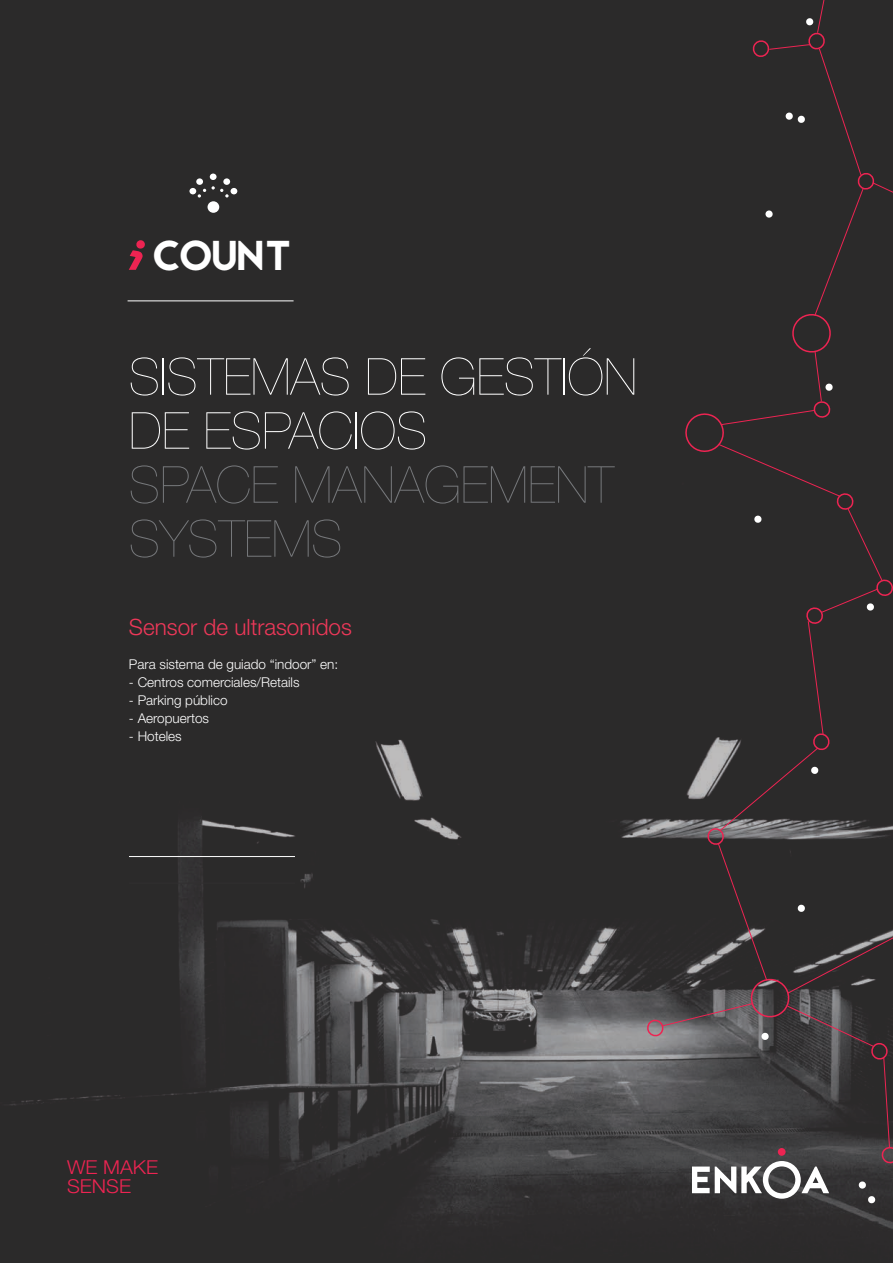
<style>
.page{position:relative;width:893px;height:1263px;background:#fff}
.page>*{position:absolute;margin:0;border:0;box-sizing:border-box;transform-origin:0 0}
.t1{font:200 51px/54px "Helvetica Neue LT Std";color:#fff}
.t2{font:200 51px/54px "Helvetica Neue LT Std";color:#76787b}
.t3{font:41.55px "Jaapokkisubtract";letter-spacing:-.05em;color:#fff}
.t4{font:300 22.5px "Helvetica Neue LT Std";color:#ee3859}
.t5{font:300 19.2px "Helvetica Neue";color:#ed2452;scale:1.06 1}
.t6{font:300 13.5px "Helvetica Neue LT Std";color:#fff}
</style>
<div class="page">
<img style="left:0;top:0;width:893px;height:1263px">
<hr style="left:129px;top:856px;width:166px;height:1px;background:#fff">
<hr style="left:128px;top:301px;width:166px;height:1px;background:#fff">
<hr style="left:129px;top:883px;width:166px;height:1px;background:#312f30">
<svg style="left:129px;top:240px;width:16px;height:30px"></svg>
<div style="left:223px;top:178px;width:7px;height:7px;background:#fff;border-radius:50%"></div>
<div style="left:210px;top:174px;width:7px;height:6px;background:#fff;border-radius:50%"></div>
<div style="left:196px;top:178px;width:7px;height:7px;background:#fff;border-radius:50%"></div>
<div style="left:189px;top:188px;width:7px;height:6px;background:#fff;border-radius:50%"></div>
<svg style="left:198px;top:186px;width:39px;height:12px"></svg>
<div style="left:208px;top:201px;width:11px;height:12px;background:#fff;border-radius:50%"></div>
<svg style="left:647px;top:0;width:246px;height:1204px;background:#353233"></svg>
<p class="t3" style="left:151px;top:226px;width:141px">COUNT</p>
<p class="t1" style="left:129px;top:349px;width:510px">SISTEMAS DE GESTIÓN<br>DE ESPACIOS</p>
<p class="t2" style="left:129px;top:457px;width:486px">SPACE MANAGEMENT<br>SYSTEMS</p>
<p class="t4" style="left:129px;top:613px;width:224px">Sensor de ultrasonidos</p>
<p class="t6" style="left:129px;top:655px;width:211px">Para sistema de guiado “indoor” en:</p>
<p class="t6" style="left:129px;top:673px;width:172px">- Centros comerciales/Retails</p>
<p class="t6" style="left:129px;top:691px;width:100px">- Parking público</p>
<p class="t6" style="left:129px;top:709px;width:82px">- Aeropuertos</p>
<p class="t6" style="left:129px;top:727px;width:54px">- Hoteles</p>
<p class="t5" style="left:67px;top:1155px;width:87px">WE MAKE</p>
<p class="t5" style="left:67px;top:1174px;width:62px">SENSE</p>
</div>
